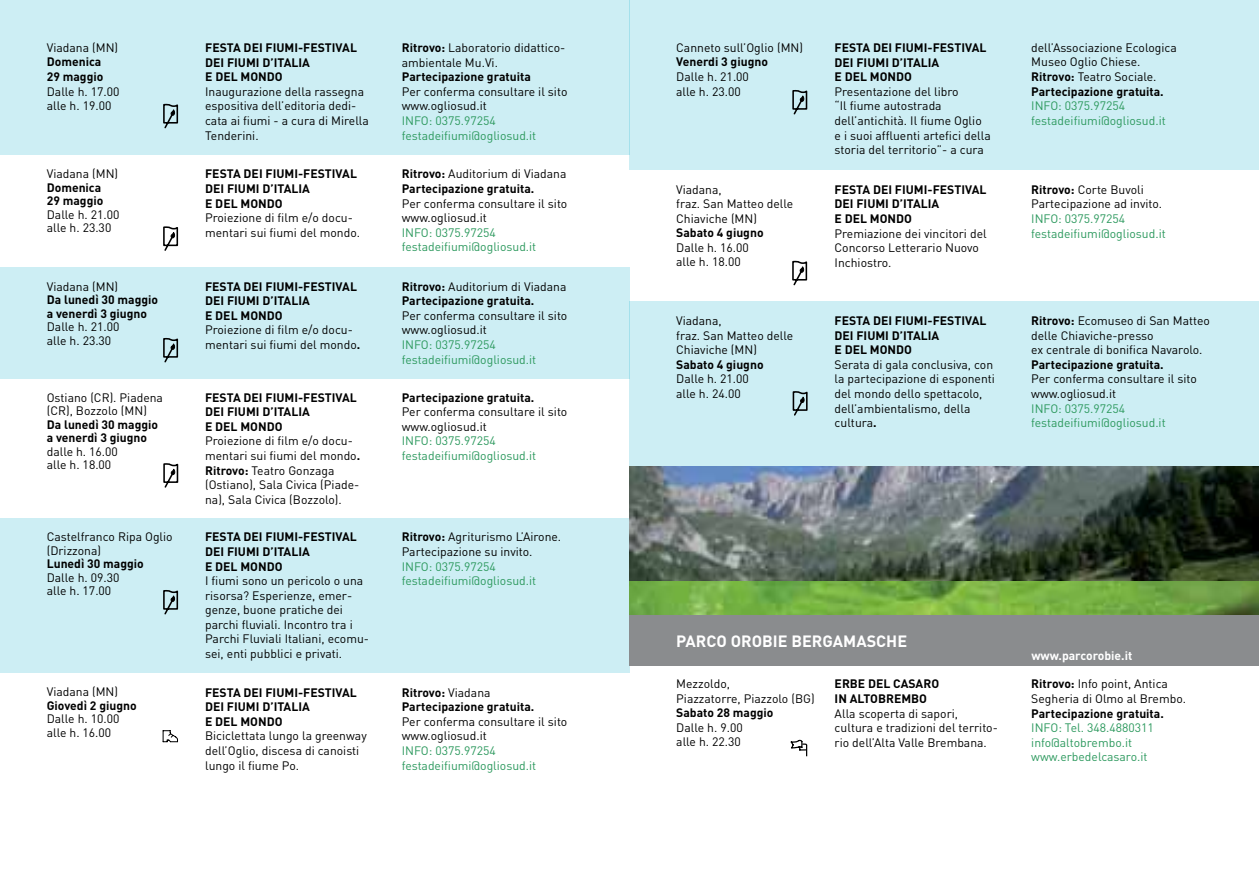
<style>
.page{position:relative;width:1259px;height:893px;background:#fff}
.page>*{position:absolute;margin:0;border:0;box-sizing:border-box;transform-origin:0 0}
.t1{font:700 16.2px "DIN";color:#fff}
.t2{font:12.15px/14.5px "DIN";color:#000}
.t3{font:700 12.15px/14.5px "DIN";color:#000}
.t4{font:12.15px/14.5px "DIN";color:#2d995e}
.t5{font:700 12.15px "DIN";color:#fff}
.s1{font-weight:700}
.s2{font-weight:400}
</style>
<div class="page">
<div style="left:0;top:0;width:629px;height:154px;background:#cdeef4"></div>
<div style="left:0;top:267px;width:629px;height:112px;background:#cdeef4"></div>
<div style="left:0;top:518px;width:629px;height:155px;background:#cdeef4"></div>
<div style="left:629px;top:0;width:630px;height:170px;background:#cdeef4"></div>
<div style="left:629px;top:301px;width:630px;height:165px;background:#cdeef4"></div>
<img style="left:629px;top:467px;width:630px;height:149px">
<div style="left:629px;top:616px;width:630px;height:50px;background:#8a8c8e"></div>
<svg style="left:163px;top:104px;width:15px;height:24px"></svg>
<svg style="left:163px;top:226px;width:15px;height:25px"></svg>
<svg style="left:163px;top:338px;width:15px;height:24px"></svg>
<svg style="left:163px;top:463px;width:15px;height:25px"></svg>
<svg style="left:163px;top:590px;width:15px;height:24px"></svg>
<svg style="left:163px;top:730px;width:15px;height:12px"></svg>
<svg style="left:792px;top:90px;width:15px;height:25px"></svg>
<svg style="left:792px;top:261px;width:15px;height:24px"></svg>
<svg style="left:792px;top:391px;width:15px;height:25px"></svg>
<svg style="left:790px;top:740px;width:17px;height:16px"></svg>
<p class="t2" style="left:47px;top:40px;width:73px">Viadana (MN)</p>
<p class="t3" style="left:47px;top:54px;width:58px">Domenica<br>29 maggio</p>
<p class="t2" style="left:47px;top:84px;width:74px">Dalle h. 17.00 alle h. 19.00</p>
<p class="t2" style="left:47px;top:166px;width:73px">Viadana (MN)</p>
<p class="t3" style="left:47px;top:180px;width:58px;line-height:13.5px">Domenica<br>29 maggio</p>
<p class="t2" style="left:47px;top:207px;width:74px;line-height:13.5px">Dalle h. 21.00 alle h. 23.30</p>
<p class="t2" style="left:47px;top:279px;width:73px">Viadana (MN)</p>
<p class="t3" style="left:47px;top:292px;width:113px;line-height:13.5px">Da lunedì 30 maggio a venerdì 3 giugno</p>
<p class="t2" style="left:47px;top:320px;width:74px;line-height:13.5px">Dalle h. 21.00 alle h. 23.30</p>
<p class="t2" style="left:47px;top:390px;width:118px;line-height:13.5px">Ostiano (CR). Piadena (CR), Bozzolo (MN)</p>
<p class="t3" style="left:47px;top:417px;width:113px;line-height:13.5px">Da lunedì 30 maggio a venerdì 3 giugno</p>
<p class="t2" style="left:47px;top:444px;width:73px;line-height:13.5px">dalle h. 16.00 alle h. 18.00</p>
<p class="t2" style="left:47px;top:530px;width:127px;line-height:13.5px">Castelfranco Ripa Oglio (Drizzona)</p>
<p class="t3" style="left:47px;top:556px;width:99px">Lunedì 30 maggio</p>
<p class="t2" style="left:47px;top:570px;width:74px;line-height:13.5px">Dalle h. 09.30 alle h. 17.00</p>
<p class="t2" style="left:47px;top:684px;width:73px">Viadana (MN)</p>
<p class="t3" style="left:47px;top:698px;width:91px">Giovedì 2 giugno</p>
<p class="t2" style="left:47px;top:712px;width:74px;line-height:13.5px">Dalle h. 10.00 alle h. 16.00</p>
<p class="t3" style="left:205px;top:40px;width:153px">FESTA DEI FIUMI-FESTIVAL<br>DEI FIUMI D’ITALIA<br>E DEL MONDO</p>
<p class="t2" style="left:205px;top:84px;width:165px">Inaugurazione della rassegna espositiva dell’editoria dedi&shy;cata ai fiumi - a cura di Mirella<br>Tenderini.</p>
<p class="t3" style="left:205px;top:166px;width:153px">FESTA DEI FIUMI-FESTIVAL<br>DEI FIUMI D’ITALIA<br>E DEL MONDO</p>
<p class="t2" style="left:205px;top:210px;width:156px">Proiezione di film e/o docu&shy;mentari sui fiumi del mondo.</p>
<p class="t3" style="left:205px;top:279px;width:153px">FESTA DEI FIUMI-FESTIVAL<br>DEI FIUMI D’ITALIA<br>E DEL MONDO</p>
<p class="t2" style="left:205px;top:323px;width:157px">Proiezione di film e/o docu&shy;mentari sui fiumi del mondo<span class="s1">.</span></p>
<p class="t3" style="left:205px;top:389px;width:153px">FESTA DEI FIUMI-FESTIVAL<br>DEI FIUMI D’ITALIA<br>E DEL MONDO</p>
<p class="t2" style="left:205px;top:434px;width:157px">Proiezione di film e/o docu&shy;mentari sui fiumi del mondo<span class="s1">.<br>Ritrovo:</span> Teatro Gonzaga (Ostiano), Sala Civica (Piade&shy;na), Sala Civica (Bozzolo).</p>
<p class="t3" style="left:205px;top:529px;width:153px">FESTA DEI FIUMI-FESTIVAL<br>DEI FIUMI D’ITALIA<br>E DEL MONDO</p>
<p class="t2" style="left:205px;top:573px;width:165px">I fiumi sono un pericolo o una risorsa? Esperienze, emer&shy;genze, buone pratiche dei parchi fluviali. Incontro tra i<br>Parchi Fluviali Italiani, ecomu&shy;sei, enti pubblici e privati.</p>
<p class="t3" style="left:205px;top:684px;width:153px">FESTA DEI FIUMI-FESTIVAL<br>DEI FIUMI D’ITALIA<br>E DEL MONDO</p>
<p class="t2" style="left:205px;top:728px;width:163px">Biciclettata lungo la greenway dell’Oglio, discesa di canoisti lungo il fiume Po.</p>
<p class="t2" style="left:402px;top:40px;width:165px"><span class="s1">Ritrovo:</span> Laboratorio didattico&shy;ambientale Mu.Vi.</p>
<p class="t3" style="left:402px;top:69px;width:131px">Partecipazione gratuita</p>
<p class="t2" style="left:402px;top:84px;width:167px">Per conferma consultare il sito www.ogliosud.it</p>
<p class="t4" style="left:402px;top:113px;width:136px">INFO: 0375.97254 festadeifiumi@ogliosud.it</p>
<p class="t3" style="left:402px;top:166px;width:166px">Ritrovo: <span class="s2">Auditorium di Viadana<br></span>Partecipazione gratuita.</p>
<p class="t2" style="left:402px;top:196px;width:167px">Per conferma consultare il sito www.ogliosud.it</p>
<p class="t4" style="left:402px;top:225px;width:136px">INFO: 0375.97254 festadeifiumi@ogliosud.it</p>
<p class="t3" style="left:402px;top:279px;width:166px">Ritrovo: <span class="s2">Auditorium di Viadana<br></span>Partecipazione gratuita.</p>
<p class="t2" style="left:402px;top:308px;width:167px">Per conferma consultare il sito www.ogliosud.it</p>
<p class="t4" style="left:402px;top:337px;width:136px">INFO: 0375.97254 festadeifiumi@ogliosud.it</p>
<p class="t3" style="left:402px;top:389px;width:134px">Partecipazione gratuita.</p>
<p class="t2" style="left:402px;top:404px;width:167px">Per conferma consultare il sito www.ogliosud.it</p>
<p class="t4" style="left:402px;top:434px;width:136px">INFO: 0375.97254 festadeifiumi@ogliosud.it</p>
<p class="t2" style="left:402px;top:529px;width:161px"><span class="s1">Ritrovo:</span> Agriturismo L’Airone.<br>Partecipazione su invito.</p>
<p class="t4" style="left:402px;top:559px;width:136px">INFO: 0375.97254 festadeifiumi@ogliosud.it</p>
<p class="t3" style="left:402px;top:684px;width:134px">Ritrovo: <span class="s2">Viadana<br></span>Partecipazione gratuita.</p>
<p class="t2" style="left:402px;top:714px;width:167px">Per conferma consultare il sito www.ogliosud.it</p>
<p class="t4" style="left:402px;top:743px;width:136px">INFO: 0375.97254 festadeifiumi@ogliosud.it</p>
<p class="t2" style="left:676px;top:40px;width:128px">Canneto sull’Oglio (MN)</p>
<p class="t3" style="left:676px;top:54px;width:93px">Venerdi 3 giugno</p>
<p class="t2" style="left:676px;top:69px;width:74px">Dalle h. 21.00 alle h. 23.00</p>
<p class="t2" style="left:676px;top:182px;width:119px">Viadana,<br>fraz. San Matteo delle<br>Chiaviche (MN)</p>
<p class="t3" style="left:676px;top:225px;width:89px">Sabato 4 giugno</p>
<p class="t2" style="left:676px;top:240px;width:74px">Dalle h. 16.00 alle h. 18.00</p>
<p class="t2" style="left:676px;top:313px;width:119px">Viadana,<br>fraz. San Matteo delle<br>Chiaviche (MN)</p>
<p class="t3" style="left:676px;top:356px;width:89px">Sabato 4 giugno</p>
<p class="t2" style="left:676px;top:371px;width:74px">Dalle h. 21.00 alle h. 24.00</p>
<p class="t3" style="left:834px;top:40px;width:153px">FESTA DEI FIUMI-FESTIVAL<br>DEI FIUMI D’ITALIA<br>E DEL MONDO</p>
<p class="t2" style="left:834px;top:84px;width:158px">Presentazione del libro<br>“Il fiume autostrada dell’antichità. Il fiume Oglio e i suoi affluenti artefici della storia del territorio”- a cura</p>
<p class="t3" style="left:834px;top:182px;width:153px">FESTA DEI FIUMI-FESTIVAL<br>DEI FIUMI D’ITALIA<br>E DEL MONDO</p>
<p class="t2" style="left:834px;top:226px;width:154px">Premiazione dei vincitori del<br>Concorso Letterario Nuovo<br>Inchiostro.</p>
<p class="t3" style="left:834px;top:313px;width:153px">FESTA DEI FIUMI-FESTIVAL<br>DEI FIUMI D’ITALIA<br>E DEL MONDO</p>
<p class="t2" style="left:834px;top:357px;width:162px">Serata di gala conclusiva, con la partecipazione di esponenti del mondo dello spettacolo, dell’ambientalismo, della cultura<span class="s1">.</span></p>
<p class="t2" style="left:1031px;top:40px;width:147px">dell’Associazione Ecologica<br>Museo Oglio Chiese.<br><span class="s1">Ritrovo:</span> Teatro Sociale.<br><span class="s1">Partecipazione gratuita.</span></p>
<p class="t4" style="left:1031px;top:98px;width:136px">INFO: 0375.97254 festadeifiumi@ogliosud.it</p>
<p class="t2" style="left:1031px;top:182px;width:132px"><span class="s1">Ritrovo:</span> Corte Buvoli<br>Partecipazione ad invito.</p>
<p class="t4" style="left:1031px;top:211px;width:136px">INFO: 0375.97254 festadeifiumi@ogliosud.it</p>
<p class="t2" style="left:1031px;top:313px;width:180px"><span class="s1">Ritrovo:</span> Ecomuseo di San Matteo delle Chiaviche-presso<br>ex centrale di bonifica Navarolo.</p>
<p class="t3" style="left:1031px;top:357px;width:134px">Partecipazione gratuita.</p>
<p class="t2" style="left:1031px;top:372px;width:167px">Per conferma consultare il sito www.ogliosud.it</p>
<p class="t4" style="left:1031px;top:401px;width:136px">INFO: 0375.97254 festadeifiumi@ogliosud.it</p>
<h1 class="t1" style="left:676px;top:630px;width:232px">PARCO OROBIE BERGAMASCHE</h1>
<p class="t2" style="left:676px;top:676px;width:140px">Mezzoldo,<br>Piazzatorre, Piazzolo (BG)</p>
<p class="t3" style="left:676px;top:705px;width:99px">Sabato 28 maggio</p>
<p class="t2" style="left:676px;top:720px;width:68px">Dalle h. 9.00 alle h. 22.30</p>
<p class="t3" style="left:834px;top:676px;width:106px">ERBE DEL CASARO<br>IN ALTOBREMBO</p>
<p class="t2" style="left:834px;top:706px;width:165px">Alla scoperta di sapori, cultura e tradizioni del territo&shy;rio dell’Alta Valle Brembana.</p>
<p class="t5" style="left:1031px;top:648px;width:102px">www.parcorobie.it</p>
<p class="t2" style="left:1031px;top:676px;width:156px"><span class="s1">Ritrovo:</span> Info point, Antica<br>Segheria di Olmo al Brembo.</p>
<p class="t3" style="left:1031px;top:705px;width:134px">Partecipazione gratuita.</p>
<p class="t4" style="left:1031px;top:720px;width:124px">INFO: Tel. 348.4880311 info@altobrembo.it www.erbedelcasaro.it</p>
</div>
